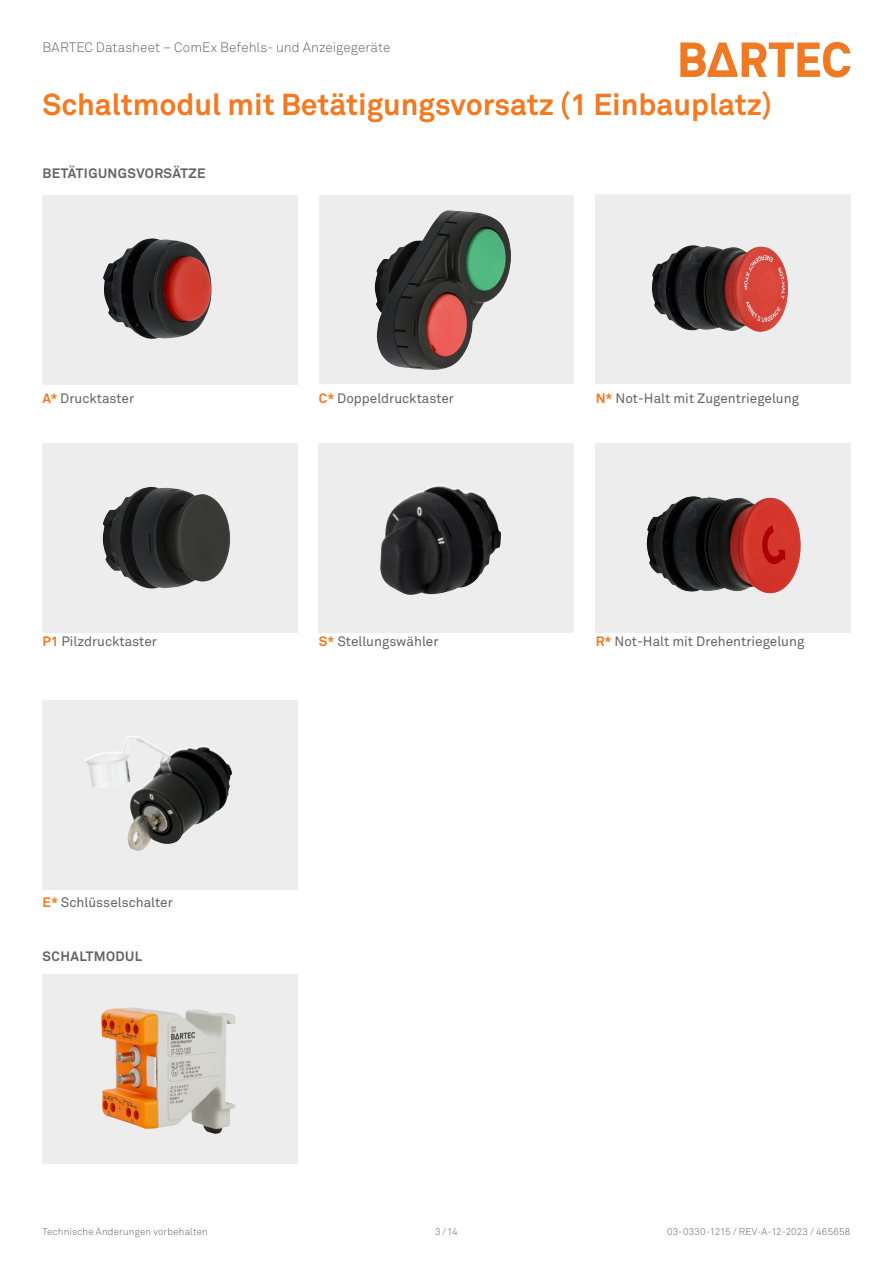
<style>
.page{position:relative;width:893px;height:1263px;background:#fff}
.page>*{position:absolute;margin:0;border:0;box-sizing:border-box;transform-origin:0 0}
.HEADER_04_product{font:700 30px "Akkurat Pro";color:#f47921}
.Headline_4___14_18{font:13.5px "Akkurat Pro";color:#636366}
.t1{font:300 13.5px "Akkurat Pro";letter-spacing:.005em;color:#636366}
.Headline_4___14_18-2{font:700 13.5px "Akkurat Pro";letter-spacing:.03em;color:#636366}
.t2{font:300 9.75px "Akkurat Pro";letter-spacing:.015em;color:#636366}
.s1{font-weight:700;color:#f47921}
</style>
<div class="page">
<svg style="left:680px;top:42px;width:170px;height:36px"></svg>
<div style="left:595px;top:444px;width:255px;height:189px;background:#ededee"></div>
<img style="left:646px;top:496px;width:155px;height:98px">
<div style="left:43px;top:196px;width:255px;height:189px;background:#ededee"></div>
<img style="left:103px;top:238px;width:108px;height:101px">
<div style="left:319px;top:195px;width:255px;height:189px;background:#ededee"></div>
<img style="left:375px;top:210px;width:136px;height:160px">
<div style="left:595px;top:194px;width:255px;height:189px;background:#ededee"></div>
<img style="left:652px;top:245px;width:136px;height:87px">
<div style="left:43px;top:443px;width:255px;height:189px;background:#ededee"></div>
<img style="left:103px;top:487px;width:127px;height:101px">
<div style="left:319px;top:443px;width:255px;height:189px;background:#ededee"></div>
<img style="left:380px;top:485px;width:121px;height:110px">
<div style="left:43px;top:701px;width:255px;height:189px;background:#ededee"></div>
<img style="left:85px;top:736px;width:148px;height:115px">
<div style="left:43px;top:974px;width:255px;height:189px;background:#ededee"></div>
<img style="left:101px;top:1007px;width:135px;height:127px">
<p class="t1" style="left:43px;top:39px;width:349px">BARTEC Datasheet – ComEx Befehls- und Anzeigegeräte</p>
<p class="HEADER_04_product" style="left:43px;top:85px;width:731px">Schaltmodul mit Betätigungsvorsatz (1 Einbauplatz)</p>
<p class="Headline_4___14_18-2" style="left:43px;top:164px;width:165px">BETÄTIGUNGSVORSÄTZE</p>
<p class="Headline_4___14_18" style="left:43px;top:390px;width:93px"><span class="s1">A*</span> Drucktaster</p>
<p class="Headline_4___14_18" style="left:319px;top:390px;width:137px"><span class="s1">C*</span> Doppeldrucktaster</p>
<p class="Headline_4___14_18" style="left:596px;top:390px;width:205px"><span class="s1">N*</span> Not-Halt mit Zugentriegelung</p>
<p class="Headline_4___14_18" style="left:43px;top:633px;width:116px"><span class="s1">P1</span> Pilzdrucktaster</p>
<p class="Headline_4___14_18" style="left:319px;top:633px;width:121px"><span class="s1">S*</span> Stellungswähler</p>
<p class="Headline_4___14_18" style="left:43px;top:894px;width:132px"><span class="s1">E*</span> Schlüsselschalter</p>
<p class="Headline_4___14_18-2" style="left:43px;top:947px;width:101px">SCHALTMODUL</p>
<p class="Headline_4___14_18" style="left:596px;top:633px;width:210px"><span class="s1">R*</span> Not-Halt mit Drehentriegelung</p>
<p class="t2" style="left:43px;top:1226px;width:167px">Technische Änderungen vorbehalten</p>
<p class="t2" style="left:667px;top:1226px;width:185px">03-0330-1215 / REV-A-12-2023 / 465658</p>
<p class="t2" style="left:435px;top:1226px;width:24px">3/14</p>
</div>
